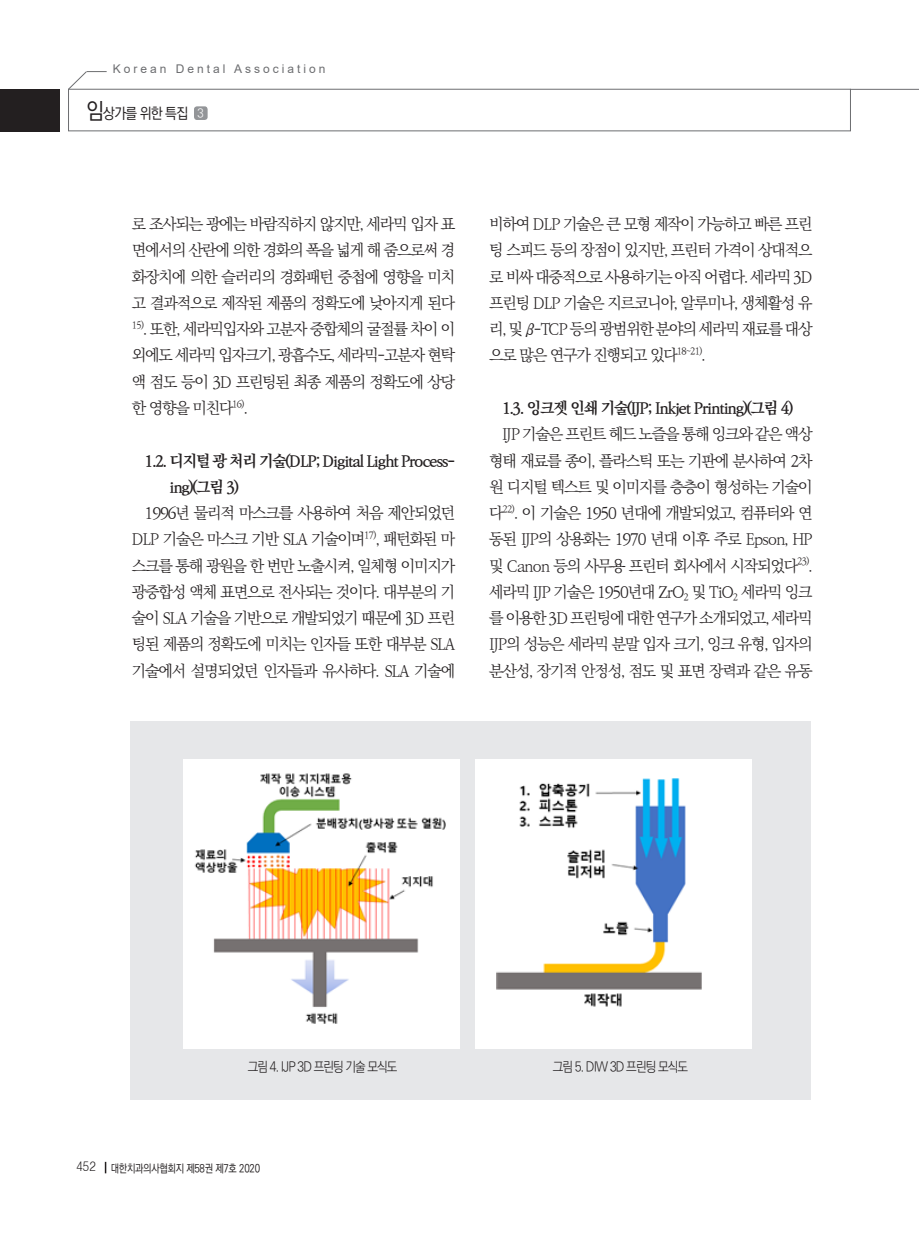
<style>
.page{position:relative;width:919px;height:1238px;background:#fff}
.page>*{position:absolute;margin:0;border:0;box-sizing:border-box;transform-origin:0 0}
._1_본문{font:15.75px/26.2px "Ko Pub World Batang PL";letter-spacing:-.075em;color:#231f20;text-align:justify}
._1_본문-2{font:15.75px/26.2px "Ko Pub World Batang PB";letter-spacing:-.075em;color:#231f20}
.t1{font:15px "Ko Pub World Dotum PM";letter-spacing:-.05em;color:#231f20;scale:.9 1}
.캡션{font:13.5px "Ko Pub World Dotum PL";letter-spacing:-.075em;color:#231f20;scale:.9 1}
.t2{font:300 13.5px "Helvetica";color:#231f20;scale:.85 1}
.t3{font:12px "Arial";letter-spacing:.25em;color:#6c6d70}
.t4{font:12px "Ko Pub World Dotum PL";color:#fff;scale:.95 1}
.t5{font:11.25px "Ko Pub World Dotum PM";letter-spacing:-.025em;color:#231f20;scale:.85 1}
.s1{font-size:22.5px}
</style>
<div class="page">
<div style="left:68px;top:89px;width:782px;height:42px;border:1px solid #6c6d70"></div>
<svg style="left:68px;top:71px;width:39px;height:19px"></svg>
<hr style="left:850px;top:89px;width:68px;height:1px;background:#6c6d70">
<div style="left:0;top:89px;width:60px;height:43px;background:#231f20"></div>
<div style="left:194px;top:106px;width:13px;height:14px;background:#939598;border-radius:3px"></div>
<svg style="left:105px;top:1161px;width:1px;height:12px"></svg>
<div style="left:130px;top:721px;width:681px;height:378px;background:#e6e7e9"></div>
<div style="left:183px;top:759px;width:276px;height:289px;background:#fff"></div>
<img style="left:194px;top:773px;width:252px;height:251px">
<div style="left:475px;top:759px;width:276px;height:289px;background:#fff"></div>
<img style="left:496px;top:778px;width:206px;height:229px">
<p class="t3" style="left:113px;top:60px;width:214px">Korean Dental Association</p>
<p class="t4" style="left:197px;top:105px;width:8px">3</p>
<p class="t1" style="left:87px;top:103px;width:114px"><span class="s1">임</span>상가를 위한 특집</p>
<p class="_1_본문" style="left:132px;top:211px;width:325px">로 조사되는 광에는 바람직하지 않지만, 세라믹 입자 표 면에서의 산란에 의한 경화의 폭을 넓게 해 줌으로써 경 화장치에 의한 슬러리의 경화패턴 중첩에 영향을 미치 고 결과적으로 제작된 제품의 정확도에 낮아지게 된다 <sup>15)</sup>. 또한, 세라믹입자와 고분자 중합체의 굴절률 차이 이 외에도 세라믹 입자크기, 광흡수도, 세라믹-고분자 현탁 액 점도 등이 3D 프린팅된 최종 제품의 정확도에 상당 한 영향을 미친다<sup>16)</sup>.</p>
<p class="_1_본문-2" style="left:169px;top:447px;width:287px;text-indent:-25px">1.2. 디지털 광 처리 기술(DLP; Digital Light Process&shy;ing)(그림 3)</p>
<p class="_1_본문" style="left:132px;top:500px;width:325px;text-indent:13px">1996년 물리적 마스크를 사용하여 처음 제안되었던 DLP 기술은 마스크 기반 SLA 기술이며<sup>17)</sup>, 패턴화된 마 스크를 통해 광원을 한 번만 노출시켜, 일체형 이미지가 광중합성 액체 표면으로 전사되는 것이다. 대부분의 기 술이 SLA 기술을 기반으로 개발되었기 때문에 3D 프린 팅된 제품의 정확도에 미치는 인자들 또한 대부분 SLA 기술에서 설명되었던 인자들과 유사하다. SLA 기술에</p>
<p class="_1_본문" style="left:489px;top:211px;width:325px">비하여 DLP 기술은 큰 모형 제작이 가능하고 빠른 프린 팅 스피드 등의 장점이 있지만, 프린터 가격이 상대적으 로 비싸 대중적으로 사용하기는 아직 어렵다. 세라믹 3D 프린팅 DLP 기술은 지르코니아, 알루미나, 생체활성 유 리, 및 β-TCP 등의 광범위한 분야의 세라믹 재료를 대상 으로 많은 연구가 진행되고 있다<sup>18</sup><sup>~</sup><sup>21)</sup>.</p>
<p class="_1_본문-2" style="left:502px;top:395px;width:293px">1.3. 잉크젯 인쇄 기술(IJP; Inkjet Printing)(그림 4)</p>
<p class="_1_본문" style="left:489px;top:421px;width:325px;text-indent:13px">IJP 기술은 프린트 헤드 노즐을 통해 잉크와 같은 액상 형태 재료를 종이, 플라스틱 또는 기판에 분사하여 2차 원 디지털 텍스트 및 이미지를 층층이 형성하는 기술이 다<sup>22)</sup>. 이 기술은 1950 년대에 개발되었고, 컴퓨터와 연 동된 IJP의 상용화는 1970 년대 이후 주로 Epson, HP 및 Canon 등의 사무용 프린터 회사에서 시작되었다<sup>23)</sup>. 세라믹 IJP 기술은 1950년대 ZrO<sub>2</sub> 및 TiO<sub>2</sub> 세라믹 잉크 를 이용한 3D 프린팅에 대한 연구가 소개되었고, 세라믹 IJP의 성능은 세라믹 분말 입자 크기, 잉크 유형, 입자의 분산성, 장기적 안정성, 점도 및 표면 장력과 같은 유동</p>
<p class="캡션" style="left:248px;top:1057px;width:168px">그림 4. IJP 3D 프린팅 기술 모식도</p>
<p class="캡션" style="left:553px;top:1057px;width:151px">그림 5. DIW 3D 프린팅 모식도</p>
<p class="t2" style="left:77px;top:1157px;width:24px">452</p>
<p class="t5" style="left:111px;top:1160px;width:177px">대한치과의사협회지 제58권 제7호 2020</p>
</div>
